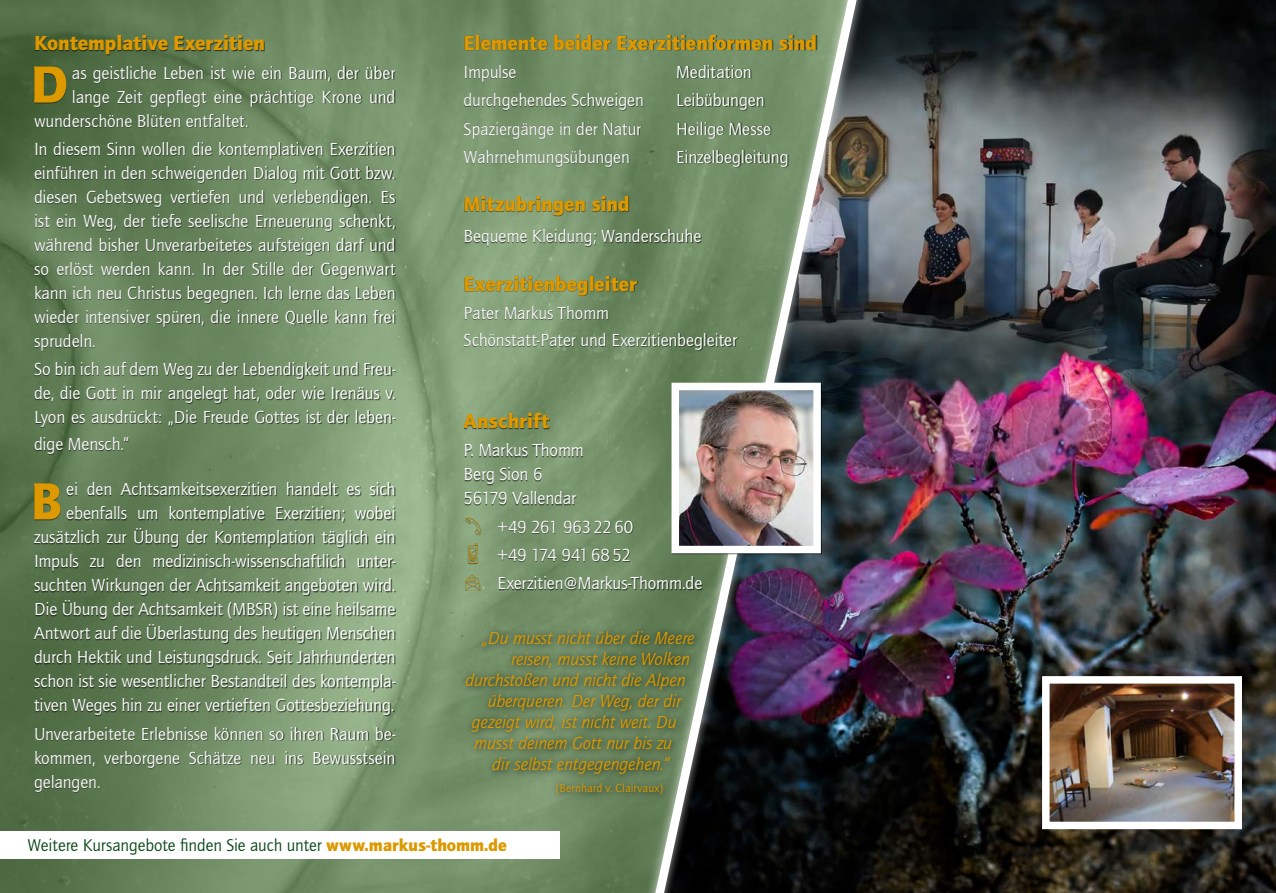
<style>
.page{position:relative;width:1276px;height:893px;background:#fff}
.page>*{position:absolute;margin:0;border:0;box-sizing:border-box;transform-origin:0 0}
.Text_mit_Initiale{font:900 54px "Quay Itc T";color:#dc9900}
.Gelb_überschrift{font:900 21px "Quay Itc T";color:#dc9900}
.Texte{font:18px/24px "Quay Itc T";letter-spacing:-.005em;color:#fff;text-align:justify}
.Text_mit_Initiale-2{font:18px/24px "Quay Itc T";letter-spacing:-.005em;color:#fff;text-align:right}
.Zitat{font:italic 18px "Quay Itc T";letter-spacing:-.005em;color:#dc9900}
.Texte_links{font:18px/24px "Quay Itc T";letter-spacing:-.005em;color:#fff}
.Texte_links-2{font:18px "Quay Itc T";letter-spacing:-.025em;color:#fff}
.t1{font:17.55px "Quay Itc T";letter-spacing:-.005em;color:#094717}
.Zitat-2{font:12px "Quay Itc T";letter-spacing:.01em;color:#dc9900}
.s1{font-weight:900;color:#dc9900}
</style>
<div class="page">
<img style="left:875px;top:0;width:401px;height:893px">
<img style="left:0;top:0;width:629px;height:893px">
<img style="left:632px;top:0;width:240px;height:893px">
<div style="left:34px;top:36px;width:362px;height:756px;background:#000;opacity:.6"></div>
<div style="left:0;top:831px;width:559px;height:28px;background:#fff"></div>
<div style="left:464px;top:35px;width:357px;height:556px;background:#000;opacity:.6"></div>
<svg style="left:466px;top:516px;width:15px;height:18px"></svg>
<svg style="left:468px;top:542px;width:10px;height:21px"></svg>
<svg style="left:466px;top:574px;width:14px;height:16px"></svg>
<img style="left:668px;top:379px;width:156px;height:178px">
<div style="left:459px;top:625px;width:243px;height:177px;background:#000;opacity:.75"></div>
<img style="left:1038px;top:672px;width:207px;height:161px">
<p class="Gelb_überschrift" style="left:34px;top:31px;width:232px">Kontemplative Exerzitien</p>
<p class="Text_mit_Initiale" style="left:31px;top:53px;width:39px">D</p>
<p class="Text_mit_Initiale-2" style="left:72px;top:60px;width:325px">as geistliche Leben ist wie ein Baum, der über</p>
<p class="Text_mit_Initiale-2" style="left:72px;top:84px;width:325px">lange Zeit gepflegt eine prächtige Krone und</p>
<p class="Text_mit_Initiale-2" style="left:34px;top:108px;width:216px">wunderschöne Blüten entfaltet.</p>
<p class="Texte" style="left:34px;top:137px;width:363px">In diesem Sinn wollen die kontemplativen Exerzitien einführen in den schweigenden Dialog mit Gott bzw. diesen Gebetsweg vertiefen und verlebendigen. Es ist ein Weg, der tiefe seelische Erneuerung schenkt, während bisher Unverarbeitetes aufsteigen darf und so erlöst werden kann. In der Stille der Gegenwart kann ich neu Christus begegnen. Ich lerne das Leben wieder intensiver spüren, die innere Quelle kann frei sprudeln.</p>
<p class="Texte" style="left:34px;top:357px;width:363px">So bin ich auf dem Weg zu der Lebendigkeit und Freu&shy;de, die Gott in mir angelegt hat, oder wie Irenäus v.<br>Lyon es ausdrückt: „Die Freude Gottes ist der leben-</p>
<p class="Texte" style="left:34px;top:432px;width:97px">dige Mensch.“</p>
<p class="Text_mit_Initiale" style="left:31px;top:470px;width:33px">B</p>
<p class="Text_mit_Initiale-2" style="left:34px;top:477px;width:363px">ei den Achtsamkeitsexerzitien handelt es sich ebenfalls um kontemplative Exerzitien; wobei zusätzlich zur Übung der Kontemplation täglich ein Impuls zu den medizinisch-wissenschaftlich unter&shy;suchten Wirkungen der Achtsamkeit angeboten wird.<br>Die Übung der Achtsamkeit (MBSR) ist eine heilsame Antwort auf die Überlastung des heutigen Menschen durch Hektik und Leistungsdruck. Seit Jahrhunderten schon ist sie wesentlicher Bestandteil des kontempla&shy;tiven Weges hin zu einer vertieften Gottesbeziehung.</p>
<p class="Texte" style="left:34px;top:721px;width:363px">Unverarbeitete Erlebnisse können so ihren Raum be&shy;kommen, verborgene Schätze neu ins Bewusstsein gelangen.</p>
<p class="Gelb_überschrift" style="left:463px;top:30px;width:355px">Elemente beider Exerzitienformen sind</p>
<p class="Texte" style="left:463px;top:60px;width:54px">Impulse</p>
<p class="Texte" style="left:676px;top:60px;width:77px">Meditation</p>
<p class="Texte" style="left:463px;top:88px;width:182px">durchgehendes Schweigen</p>
<p class="Texte" style="left:676px;top:88px;width:90px">Leibübungen</p>
<p class="Texte" style="left:463px;top:116px;width:179px">Spaziergänge in der Natur</p>
<p class="Texte" style="left:676px;top:116px;width:96px">Heilige Messe</p>
<p class="Texte" style="left:463px;top:145px;width:168px">Wahrnehmungsübungen</p>
<p class="Texte" style="left:676px;top:145px;width:114px">Einzelbegleitung</p>
<p class="Gelb_überschrift" style="left:463px;top:192px;width:168px">Mitzubringen sind</p>
<p class="Texte" style="left:463px;top:224px;width:239px">Bequeme Kleidung; Wanderschuhe</p>
<p class="Gelb_überschrift" style="left:463px;top:271px;width:175px">Exerzitienbegleiter</p>
<p class="Texte_links" style="left:463px;top:299px;width:275px;line-height:27px">Pater Markus Thomm<br>Schönstatt-Pater und Exerzitienbegleiter</p>
<p class="Gelb_überschrift" style="left:463px;top:409px;width:87px">Anschrift</p>
<p class="Texte_links" style="left:463px;top:438px;width:122px">P. Markus Thomm<br>Berg Sion 6<br>56179 Vallendar</p>
<p class="Texte_links-2" style="left:497px;top:516px;width:137px">+49 261 9632260</p>
<p class="Texte_links-2" style="left:497px;top:544px;width:135px">+49 174 9416852</p>
<p class="Texte_links" style="left:497px;top:571px;width:206px">Exerzitien@Markus-Thomm.de</p>
<p class="Zitat" style="left:482px;top:628px;width:214px">„Du musst nicht über die Meere</p>
<p class="Zitat" style="left:511px;top:649px;width:180px">reisen, musst keine Wolken</p>
<p class="Zitat" style="left:465px;top:670px;width:222px">durchstoßen und nicht die Alpen</p>
<p class="Zitat" style="left:488px;top:691px;width:195px">überqueren. Der Weg, der dir</p>
<p class="Zitat" style="left:472px;top:712px;width:206px">gezeigt wird, ist nicht weit. Du</p>
<p class="Zitat" style="left:474px;top:733px;width:199px">musst deinem Gott nur bis zu</p>
<p class="Zitat" style="left:492px;top:754px;width:178px">dir selbst entgegengehen.“</p>
<p class="Zitat-2" style="left:556px;top:781px;width:109px">(Bernhard v. Clairvaux)</p>
<p class="t1" style="left:28px;top:835px;width:481px">Weitere Kursangebote finden Sie auch unter <span class="s1">www.markus-thomm.de</span></p>
</div>
